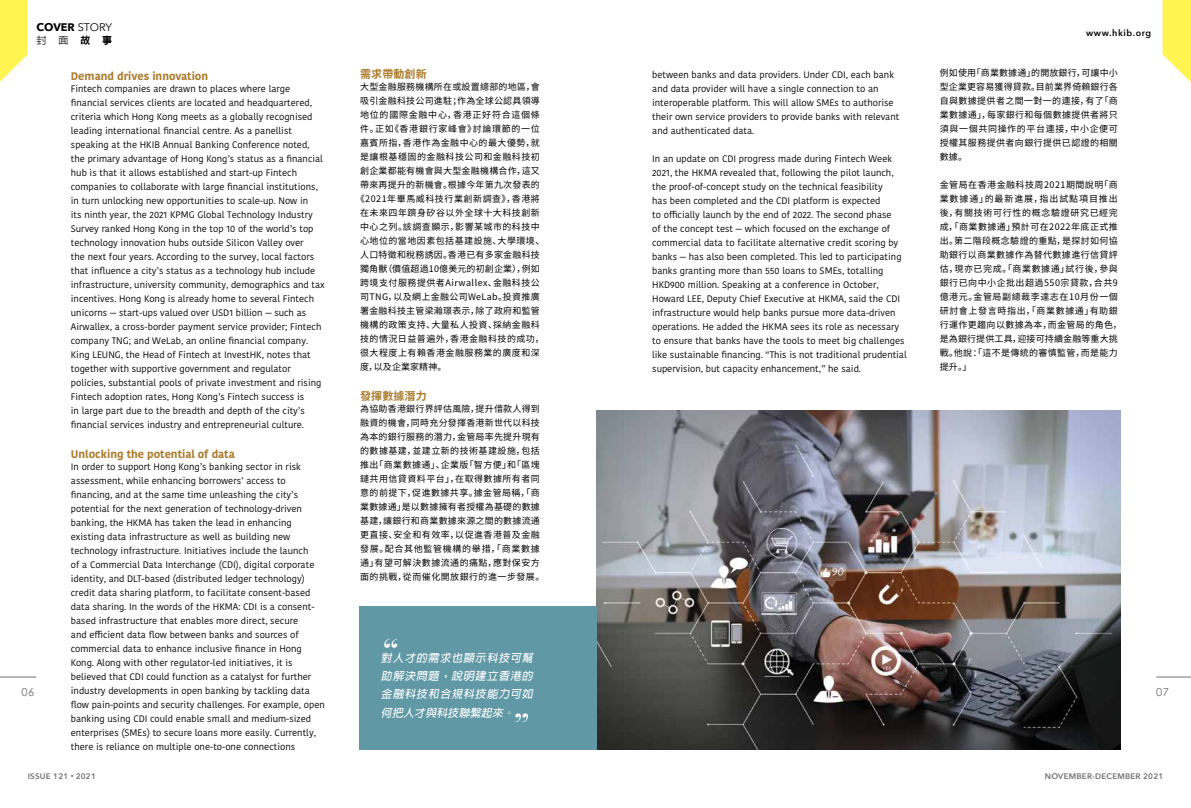
<style>
.page{position:relative;width:1191px;height:808px;background:#fff}
.page>*{position:absolute;margin:0;border:0;box-sizing:border-box;transform-origin:0 0}
.t1{font:italic 700 30px "Bodoni Svty Two ITCTT";color:#fff}
.t2{font:italic 700 11px/18.2px "AR Hei B5";color:#fff;text-align:justify}
.t3{font:700 11px "Kohinoor Bangla";color:#aa7b2c}
.t4{font:700 11px "Source Han Sans CN";letter-spacing:.01em;color:#aa7b2c}
.t5{font:700 11px "Avenir Next";letter-spacing:-.005em;color:#000}
.t6{font:11px "Century Gothic";color:#6d6e71}
.t7{font:500 10px "AR Hei B5";color:#000}
.t8{font:9.4px/14px "Kohinoor Bangla";color:#000}
.t9{font:9px/14px "Source Han Sans CN";letter-spacing:.05em;color:#000}
.t10{font:9px "Source Han Sans CN";letter-spacing:.025em;color:#000}
.t11{font:9px "Source Han Sans CN";letter-spacing:.015em;color:#000}
.t12{font:9px "Source Han Sans CN";letter-spacing:.075em;color:#000}
.t13{font:9px "Source Han Sans CN";letter-spacing:.08em;color:#000}
.t14{font:600 9px "Avenir Next";letter-spacing:.065em;color:#000}
.t15{font:9px "Source Han Sans CN";letter-spacing:.01em;color:#000}
.t16{font:600 8px "Avenir Next";letter-spacing:.03em;color:#6d6e71}
.s1{font-weight:400}
.s2{font-weight:800}
.s3{font-size:6px}
</style>
<div class="page">
<hr style="left:1156px;top:676px;width:35px;height:1px;background:#6d6e71">
<hr style="left:0;top:676px;width:36px;height:1px;background:#6d6e71">
<svg style="left:0;top:0;width:28px;height:82px"></svg>
<svg style="left:1162px;top:0;width:29px;height:82px"></svg>
<img style="left:596px;top:411px;width:524px;height:339px">
<div style="left:359px;top:606px;width:237px;height:144px;background:#6098a5"></div>
<svg style="left:515px;top:713px;width:13px;height:9px"></svg>
<p class="t5" style="left:37px;top:17px;width:77px">COVER <span class="s1">STORY</span></p>
<p class="t7" style="left:37px;top:35px;width:77px">封面<span class="s2">故事</span></p>
<p class="t14" style="left:1086px;top:25px;width:67px">www.hkib.org</p>
<p class="t4" style="left:360px;top:67px;width:68px">需求帶動創新</p>
<p class="t10" style="left:360px;top:82px;width:181px">大型金融服務機構所在或設置總部的地區，會</p>
<p class="t10" style="left:360px;top:96px;width:181px">吸引金融科技公司進駐；作為全球公認具領導</p>
<p class="t13" style="left:360px;top:110px;width:181px">地位的國際金融中心，香港正好符合這個條</p>
<p class="t12" style="left:360px;top:124px;width:181px">件。正如《香港銀行家峰會》討論環節的一位</p>
<p class="t9" style="left:360px;top:136px;width:181px">嘉賓所指，香港作為金融中心的最大優勢，就</p>
<p class="t9" style="left:360px;top:150px;width:181px">是讓根基穩固的金融科技公司和金融科技初</p>
<p class="t10" style="left:360px;top:166px;width:181px">創企業都能有機會與大型金融機構合作，這又</p>
<p class="t10" style="left:360px;top:180px;width:181px">帶來再提升的新機會。根據今年第九次發表的</p>
<p class="t9" style="left:356px;top:192px;width:186px">《2021年畢馬威科技行業創新調查》，香港將</p>
<p class="t9" style="left:360px;top:206px;width:181px">在未來四年躋身矽谷以外全球十大科技創新</p>
<p class="t9" style="left:360px;top:220px;width:181px">中心之列。該調查顯示，影響某城市的科技中</p>
<p class="t9" style="left:360px;top:234px;width:186px">心地位的當地因素包括基建設施、大學環境、</p>
<p class="t10" style="left:360px;top:250px;width:181px">人口特徵和稅務誘因。香港已有多家金融科技</p>
<p class="t11" style="left:360px;top:264px;width:181px">獨角獸（價值超過10億美元的初創企業），例如</p>
<p class="t9" style="left:360px;top:276px;width:181px">跨境支付服務提供者Airwallex、金融科技公</p>
<p class="t9" style="left:360px;top:290px;width:181px">司TNG，以及網上金融公司WeLab。投資推廣</p>
<p class="t10" style="left:360px;top:306px;width:181px">署金融科技主管梁瀚璟表示，除了政府和監管</p>
<p class="t9" style="left:360px;top:318px;width:181px">機構的政策支持、大量私人投資、採納金融科</p>
<p class="t9" style="left:360px;top:332px;width:185px">技的情況日益普遍外，香港金融科技的成功，</p>
<p class="t9" style="left:360px;top:346px;width:181px">很大程度上有賴香港金融服務業的廣度和深</p>
<p class="t15" style="left:360px;top:362px;width:88px">度，以及企業家精神。</p>
<p class="t4" style="left:360px;top:389px;width:68px">發揮數據潛力</p>
<p class="t9" style="left:360px;top:402px;width:186px">為協助香港銀行界評估風險，提升借款人得到融資的機會，同時充分發揮香港新世代以科技為本的銀行服務的潛力，金管局率先提升現有的數據基建，並建立新的技術基建設施，包括推出「商業數據通」、企業版「智方便」和「區塊鏈共用信貸資料平台」，在取得數據所有者同意的前提下，促進數據共享。據金管局稱，「商業數據通」是以數據擁有者授權為基礎的數據基建，讓銀行和商業數據來源之間的數據流通更直接、安全和有效率，以促進香港普及金融發展。配合其他監管機構的舉措，「商業數據通」有望可解決數據流通的痛點，應對保安方面的挑戰，從而催化開放銀行的進一步發展。</p>
<p class="t9" style="left:939px;top:66px;width:180px;text-align:justify">例如使用「商業數據通」的開放銀行，可讓中小型企業更容易獲得貸款。目前業界倚賴銀行各自與數據提供者之間一對一的連接，有了「商業數據通」，每家銀行和每個數據提供者將只須與一個共同操作的平台連接，中小企便可授權其服務提供者向銀行提供已認證的相關數據。</p>
<p class="t9" style="left:939px;top:178px;width:184px">金管局在香港金融科技周2021期間說明「商業數據通」的最新進展，指出試點項目推出後，有關技術可行性的概念驗證研究已經完成，「商業數據通」預計可在2022年底正式推出。第二階段概念驗證的重點，是探討如何協助銀行以商業數據作為替代數據進行信貸評估，現亦已完成。「商業數據通」試行後，參與銀行已向中小企批出超過550宗貸款，合共9億港元。金管局副總裁李達志在10月份一個研討會上發言時指出，「商業數據通」有助銀行運作更趨向以數據為本，而金管局的角色，是為銀行提供工具，迎接可持續金融等重大挑戰。他說：「這不是傳統的審慎監管，而是能力提升。」</p>
<p class="t8" style="left:652px;top:67px;width:249px">between banks and data providers. Under CDI, each bank and data provider will have a single connection to an interoperable platform. This will allow SMEs to authorise their own service providers to provide banks with relevant and authenticated data.</p>
<p class="t8" style="left:652px;top:151px;width:256px">In an update on CDI progress made during Fintech Week 2021, the HKMA revealed that, following the pilot launch, the proof-of-concept study on the technical feasibility<br>has been completed and the CDI platform is expected<br>to officially launch by the end of 2022. The second phase<br>of the concept test — which focused on the exchange of commercial data to facilitate alternative credit scoring by banks — has also been completed. This led to participating banks granting more than 550 loans to SMEs, totalling HKD900 million. Speaking at a conference in October, Howard LEE, Deputy Chief Executive at HKMA, said the CDI infrastructure would help banks pursue more data-driven operations. He added the HKMA sees its role as necessary to ensure that banks have the tools to meet big challenges like sustainable financing. “This is not traditional prudential supervision, but capacity enhancement,” he said.</p>
<p class="t3" style="left:71px;top:66px;width:139px">Demand drives innovation</p>
<p class="t8" style="left:71px;top:82px;width:255px">Fintech companies are drawn to places where large financial services clients are located and headquartered, criteria which Hong Kong meets as a globally recognised leading international financial centre. As a panellist speaking at the HKIB Annual Banking Conference noted, the primary advantage of Hong Kong’s status as a financial hub is that it allows established and start-up Fintech companies to collaborate with large financial institutions, in turn unlocking new opportunities to scale-up. Now in<br>its ninth year, the 2021 KPMG Global Technology Industry Survey ranked Hong Kong in the top 10 of the world’s top technology innovation hubs outside Silicon Valley over<br>the next four years. According to the survey, local factors that influence a city’s status as a technology hub include infrastructure, university community, demographics and tax incentives. Hong Kong is already home to several Fintech unicorns — start-ups valued over USD1 billion — such as Airwallex, a cross-border payment service provider; Fintech company TNG; and WeLab, an online financial company.<br>King LEUNG, the Head of Fintech at InvestHK, notes that together with supportive government and regulator policies, substantial pools of private investment and rising Fintech adoption rates, Hong Kong’s Fintech success is<br>in large part due to the breadth and depth of the city’s financial services industry and entrepreneurial culture.</p>
<p class="t3" style="left:71px;top:444px;width:165px">Unlocking the potential of data</p>
<p class="t8" style="left:71px;top:460px;width:255px">In order to support Hong Kong’s banking sector in risk assessment, while enhancing borrowers’ access to financing, and at the same time unleashing the city’s potential for the next generation of technology-driven banking, the HKMA has taken the lead in enhancing existing data infrastructure as well as building new technology infrastructure. Initiatives include the launch<br>of a Commercial Data Interchange (CDI), digital corporate identity, and DLT-based (distributed ledger technology) credit data sharing platform, to facilitate consent-based data sharing. In the words of the HKMA: CDI is a consent&shy;based infrastructure that enables more direct, secure<br>and efficient data flow between banks and sources of commercial data to enhance inclusive finance in Hong Kong. Along with other regulator-led initiatives, it is believed that CDI could function as a catalyst for further industry developments in open banking by tackling data flow pain-points and security challenges. For example, open banking using CDI could enable small and medium-sized enterprises (SMEs) to secure loans more easily. Currently, there is reliance on multiple one-to-one connections</p>
<h1 class="t1" style="left:380px;top:625px;width:26px">“</h1>
<p class="t2" style="left:381px;top:649px;width:155px">對人才的需求也顯示科技可幫助解決問題，說明建立香港的金融科技和合規科技能力可如何把人才與科技聯繫起來。</p>
<p class="t6" style="left:22px;top:685px;width:14px">06</p>
<p class="t6" style="left:1156px;top:685px;width:14px">07</p>
<p class="t16" style="left:28px;top:769px;width:70px">ISSUE 121 <span class="s3">•</span> 2021</p>
<p class="t16" style="left:1044px;top:769px;width:120px">NOVEMBER-DECEMBER 2021</p>
</div>
